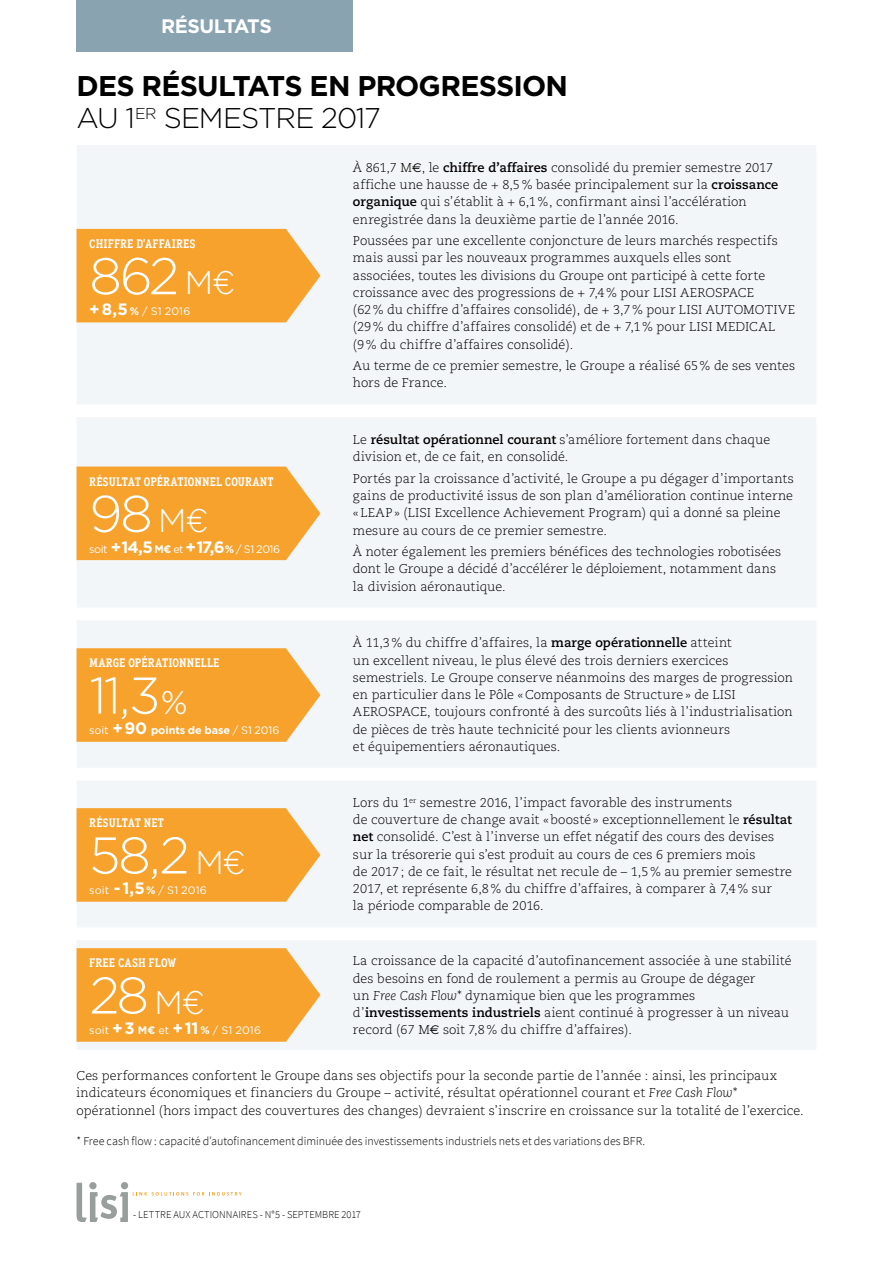
<style>
.page{position:relative;width:893px;height:1263px;background:#fff}
.page>*{position:absolute;margin:0;border:0;box-sizing:border-box;transform-origin:0 0}
.t1{font:300 51.6px "Gotham";letter-spacing:-.05em;color:#fff}
.t2{font:700 28.5px/31.5px "Gotham";letter-spacing:-.03em;color:#000}
.t3{font:700 19.5px "Gotham";letter-spacing:-.03em;color:#fff}
.t4{font:300 12.75px/17.2px "Caecilia";letter-spacing:.005em;color:#000}
.t5{font:700 12.3px "Aaux Office";letter-spacing:.005em;color:#fff}
.t6{font:300 12px "Source Sans Pro";color:#000}
.t7{font:700 10.95px "Gotham";letter-spacing:-.005em;color:#fff}
.t8{font:10.8px "Gotham";letter-spacing:.005em;color:#fff}
.t9{font:10.8px "Gotham";letter-spacing:-.045em;color:#fff}
.t10{font:300 10.5px "Source Sans Pro";letter-spacing:.005em;color:#000}
.s1{font-weight:300}
.s2{font-size:32.7px}
.s3{font-weight:700;font-size:16.5px}
.s4{font-weight:700;font-size:10.95px}
.s5{font-weight:400;font-size:10.8px}
.s6{font-size:16.5px}
.s7{font-family:"Euro Sans";font-weight:400}
.s8{font-weight:700}
.s9{font-style:italic}
</style>
<div class="page">
<svg style="left:77px;top:1183px;width:165px;height:39px"></svg>
<div style="left:77px;top:0;width:276px;height:51px;background:#89a3b1"></div>
<div style="left:77px;top:145px;width:739px;height:259px;background:#f3f6f8"></div>
<svg style="left:77px;top:229px;width:243px;height:93px;background:#f5a73a"></svg>
<div style="left:77px;top:418px;width:739px;height:189px;background:#f3f6f8"></div>
<svg style="left:77px;top:467px;width:243px;height:93px;background:#f5a73a"></svg>
<div style="left:77px;top:621px;width:739px;height:146px;background:#f3f6f8"></div>
<svg style="left:77px;top:648px;width:243px;height:94px;background:#f5a83b"></svg>
<div style="left:77px;top:781px;width:739px;height:146px;background:#f3f6f8"></div>
<svg style="left:77px;top:808px;width:243px;height:94px;background:#f5a83b"></svg>
<div style="left:77px;top:941px;width:739px;height:109px;background:#f3f6f8"></div>
<svg style="left:77px;top:948px;width:243px;height:94px;background:#f5a83b"></svg>
<h3 class="t3" style="left:161px;top:13px;width:112px">RÉSULTATS</h3>
<h2 class="t2" style="left:77px;top:70px;width:493px">DES RÉSULTATS EN PROGRESSION<br><span class="s1">AU 1</span><sup>ER</sup> <span class="s1">SEMESTRE 2017</span></h2>
<p class="t5" style="left:89px;top:236px;width:108px">CHIFFRE D’AFFAIRES</p>
<h1 class="t1" style="left:89px;top:243px;width:147px">862 <span class="s2">M€</span></h1>
<p class="t8" style="left:89px;top:304px;width:103px"><span class="s3">+ 8,5</span> <span class="s4">%</span> / S1 2016</p>
<p class="t5" style="left:89px;top:474px;width:186px">RÉSULTAT OPÉRATIONNEL COURANT</p>
<h1 class="t1" style="left:89px;top:481px;width:121px">98 <span class="s2">M€</span></h1>
<p class="t9" style="left:89px;top:542px;width:192px">soit <span class="s3">+ 14,5</span> <span class="s4">M€</span> et <span class="s3">+ 17,6</span> <span class="s4">%</span> / S1 2016</p>
<p class="t5" style="left:89px;top:656px;width:132px">MARGE OPÉRATIONNELLE</p>
<h1 class="t1" style="left:89px;top:663px;width:100px">11,3 <span class="s2">%</span></h1>
<p class="t7" style="left:89px;top:723px;width:192px"><span class="s5">soit</span> <span class="s6">+ 90</span> points de base <span class="s5">/ S1 2016</span></p>
<p class="t5" style="left:89px;top:816px;width:76px">RÉSULTAT NET</p>
<h1 class="t1" style="left:89px;top:823px;width:158px">58,2 <span class="s2">M€</span></h1>
<p class="t8" style="left:89px;top:883px;width:119px">soit <span class="s3">- 1,5</span><span class="s4">%</span> / S1 2016</p>
<p class="t4" style="left:353px;top:159px;width:427px">À 861,7 M<span class="s7">€</span>, le <span class="s8">chiffre d’affaires</span> consolidé du premier semestre 2017 affiche une hausse de + 8,5% basée principalement sur la <span class="s8">croissance organique</span> qui s’établit à + 6,1%, confirmant ainsi l’accélération enregistrée dans la deuxième partie de l’année 2016.</p>
<p class="t4" style="left:353px;top:232px;width:444px">Poussées par une excellente conjoncture de leurs marchés respectifs mais aussi par les nouveaux programmes auxquels elles sont associées, toutes les divisions du Groupe ont participé à cette forte croissance avec des progressions de + 7,4% pour LISI AEROSPACE<br>(62% du chiffre d’affaires consolidé), de + 3,7% pour LISI AUTOMOTIVE (29% du chiffre d’affaires consolidé) et de + 7,1% pour LISI MEDICAL (9% du chiffre d’affaires consolidé).</p>
<p class="t4" style="left:353px;top:357px;width:444px">Au terme de ce premier semestre, le Groupe a réalisé 65% de ses ventes hors de France.</p>
<p class="t4" style="left:353px;top:431px;width:419px">Le <span class="s8">résultat opérationnel courant</span> s’améliore fortement dans chaque division et, de ce fait, en consolidé.</p>
<p class="t4" style="left:353px;top:470px;width:442px">Portés par la croissance d’activité, le Groupe a pu dégager d’importants gains de productivité issus de son plan d’amélioration continue interne «LEAP» (LISI Excellence Achievement Program) qui a donné sa pleine mesure au cours de ce premier semestre.</p>
<p class="t4" style="left:353px;top:543px;width:430px">À noter également les premiers bénéfices des technologies robotisées dont le Groupe a décidé d’accélérer le déploiement, notamment dans la division aéronautique.</p>
<p class="t4" style="left:353px;top:634px;width:442px">À 11,3% du chiffre d’affaires, la <span class="s8">marge opérationnelle</span> atteint<br>un excellent niveau, le plus élevé des trois derniers exercices semestriels. Le Groupe conserve néanmoins des marges de progression en particulier dans le Pôle «Composants de Structure» de LISI AEROSPACE, toujours confronté à des surcoûts liés à l’industrialisation de pièces de très haute technicité pour les clients avionneurs<br>et équipementiers aéronautiques.</p>
<p class="t4" style="left:353px;top:794px;width:441px">Lors du 1<sup>er</sup> semestre 2016, l’impact favorable des instruments<br>de couverture de change avait «boosté» exceptionnellement le <span class="s8">résultat net</span> consolidé. C’est à l’inverse un effet négatif des cours des devises sur la trésorerie qui s’est produit au cours de ces 6 premiers mois<br>de 2017; de ce fait, le résultat net recule de – 1,5% au premier semestre 2017, et représente 6,8% du chiffre d’affaires, à comparer à 7,4% sur<br>la période comparable de 2016.</p>
<p class="t4" style="left:353px;top:952px;width:440px">La croissance de la capacité d’autofinancement associée à une stabilité des besoins en fond de roulement a permis au Groupe de dégager<br>un <span class="s9">Free Cash Flow</span>* dynamique bien que les programmes d’<span class="s8">investissements industriels</span> aient continué à progresser à un niveau record (67 M<span class="s7">€</span> soit 7,8% du chiffre d’affaires).</p>
<p class="t4" style="left:77px;top:1067px;width:729px">Ces performances confortent le Groupe dans ses objectifs pour la seconde partie de l’année : ainsi, les principaux indicateurs économiques et financiers du Groupe – activité, résultat opérationnel courant et <span class="s9">Free Cash Flow</span>* opérationnel (hors impact des couvertures des changes) devraient s’inscrire en croissance sur la totalité de l’exercice.</p>
<p class="t6" style="left:77px;top:1134px;width:570px">* Free cash flow : capacité d’autofinancement diminuée des investissements industriels nets et des variations des BFR.</p>
<p class="t5" style="left:89px;top:956px;width:89px">FREE CASH FLOW</p>
<h1 class="t1" style="left:89px;top:963px;width:117px">28 <span class="s2">M€</span></h1>
<p class="t8" style="left:89px;top:1023px;width:173px">soit <span class="s3">+ 3</span> <span class="s4">M€</span> et <span class="s3">+ 11</span> <span class="s4">%</span> / S1 2016</p>
<p class="t10" style="left:133px;top:1208px;width:229px">- LETTRE AUX ACTIONNAIRES - N°5 - SEPTEMBRE 2017</p>
</div>
